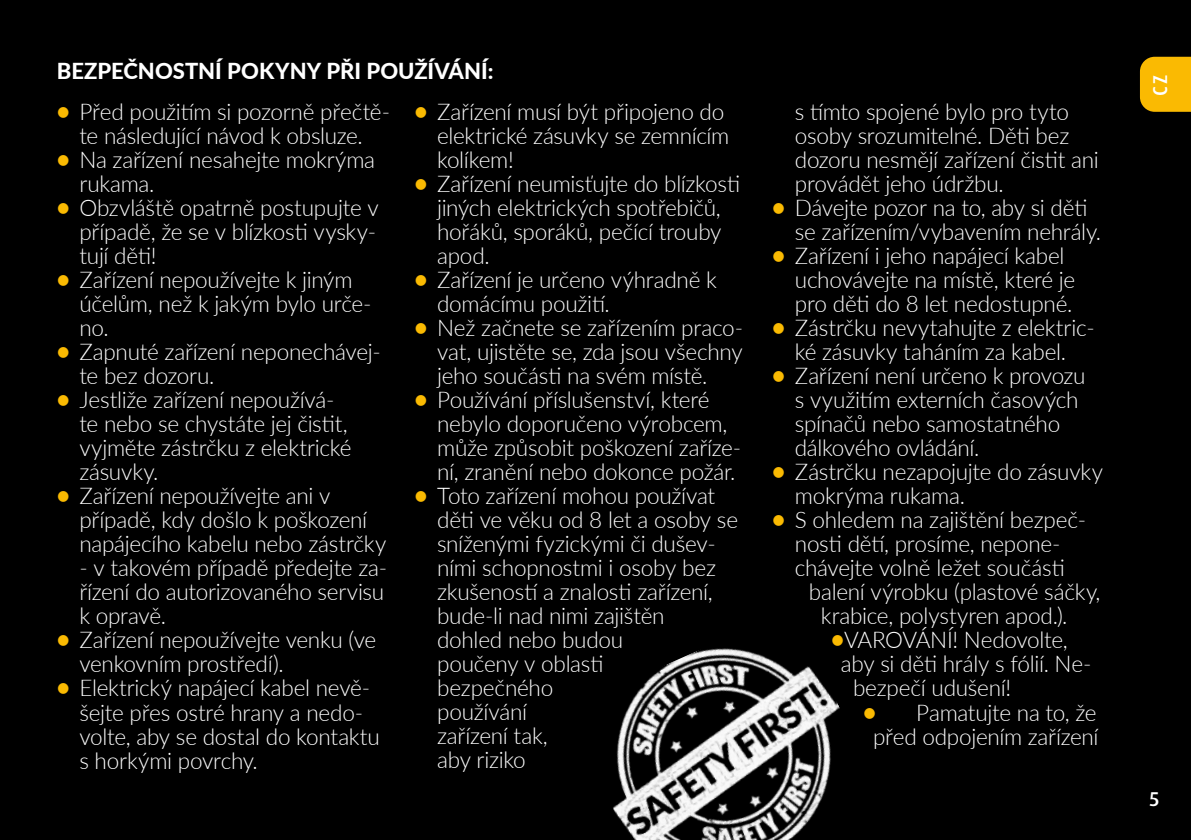
<style>
.page{position:relative;width:1191px;height:840px;background:#fff}
.page>*{position:absolute;margin:0;border:0;box-sizing:border-box;transform-origin:0 0}
.t1{font:300 23px/24px "Lato";letter-spacing:-.015em;color:#fff}
.t2{font:800 22px "Lato";color:#fff}
.t3{font:500 20px "Dax Pro";color:#fff}
.s1{font-weight:800;color:#faba02}
</style>
<div class="page">
<div style="left:0;top:0;width:1191px;height:839px;background:#000"></div>
<div style="left:1140px;top:57px;width:51px;height:55px;background:#faba02"></div>
<img style="left:613px;top:648px;width:227px;height:191px">
<p class="t2" style="left:57px;top:54px;width:438px">BEZPEČNOSTNÍ POKYNY PŘI POUŽÍVÁNÍ:</p>
<p class="t1" style="left:57px;top:99px;width:335px;text-align:center"><span class="s1">•</span> Před použitím si pozorně přečtě&shy;te následující návod k obsluze.</p>
<p class="t1" style="left:79px;top:147px;width:297px;text-indent:-23px"><span class="s1">•</span> Na zařízení nesahejte mokrýma rukama.</p>
<p class="t1" style="left:79px;top:195px;width:301px;text-align:justify;text-indent:-23px"><span class="s1">•</span> Obzvláště opatrně postupujte v případě, že se v blízkosti vysky&shy;tují děti!</p>
<p class="t1" style="left:79px;top:267px;width:294px;text-indent:-23px"><span class="s1">•</span> Zařízení nepoužívejte k jiným účelům, než k jakým bylo urče&shy;no.</p>
<p class="t1" style="left:79px;top:339px;width:303px;text-indent:-23px"><span class="s1">•</span> Zapnuté zařízení neponechávej&shy;te bez dozoru.</p>
<p class="t1" style="left:79px;top:387px;width:273px;text-indent:-23px"><span class="s1">•</span> Jestliže zařízení nepoužívá&shy;te nebo se chystáte jej čistit, vyjměte zástrčku z elektrické zásuvky.</p>
<p class="t1" style="left:79px;top:483px;width:308px;text-indent:-23px"><span class="s1">•</span> Zařízení nepoužívejte ani v případě, kdy došlo k poškození napájecího kabelu nebo zástrčky</p>
<p class="t1" style="left:79px;top:555px;width:309px">- v takovém případě předejte za&shy;řízení do autorizovaného servisu k opravě.</p>
<p class="t1" style="left:79px;top:627px;width:298px;text-indent:-23px"><span class="s1">•</span> Zařízení nepoužívejte venku (ve venkovním prostředí).</p>
<p class="t1" style="left:79px;top:675px;width:302px;text-indent:-23px"><span class="s1">•</span> Elektrický napájecí kabel nevě&shy;šejte přes ostré hrany a nedo&shy;volte, aby se dostal do kontaktu s horkými povrchy.</p>
<p class="t1" style="left:437px;top:99px;width:294px;text-indent:-23px"><span class="s1">•</span> Zařízení musí být připojeno do elektrické zásuvky se zemnícím kolíkem!</p>
<p class="t1" style="left:437px;top:171px;width:305px;text-indent:-23px"><span class="s1">•</span> Zařízení neumisťujte do blízkosti jiných elektrických spotřebičů, hořáků, sporáků, pečící trouby apod.</p>
<p class="t1" style="left:437px;top:267px;width:281px;text-indent:-23px"><span class="s1">•</span> Zařízení je určeno výhradně k domácímu použití.</p>
<p class="t1" style="left:437px;top:314px;width:307px;text-align:justify;text-indent:-23px"><span class="s1">•</span> Než začnete se zařízením praco&shy;vat, ujistěte se, zda jsou všechny jeho součásti na svém místě.</p>
<p class="t1" style="left:437px;top:387px;width:305px;text-indent:-23px"><span class="s1">•</span> Používání příslušenství, které nebylo doporučeno výrobcem, může způsobit poškození zaříze&shy;ní, zranění nebo dokonce požár.</p>
<p class="t1" style="left:437px;top:483px;width:302px;text-indent:-23px"><span class="s1">•</span> Toto zařízení mohou používat děti ve věku od 8 let a osoby se sníženými fyzickými či dušev&shy;ními schopnostmi i osoby bez zkušeností a znalosti zařízení, bude-li nad nimi zajištěn<br>dohled nebo budou<br>poučeny v oblasti<br>bezpečného<br>používání<br>zařízení tak,<br>aby riziko</p>
<p class="t1" style="left:795px;top:99px;width:305px">s tímto spojené bylo pro tyto osoby srozumitelné. Děti bez dozoru nesmějí zařízení čistit ani provádět jeho údržbu.</p>
<p class="t1" style="left:795px;top:194px;width:308px;text-indent:-23px"><span class="s1">•</span> Dávejte pozor na to, aby si děti se zařízením/vybavením nehrály.</p>
<p class="t1" style="left:795px;top:242px;width:282px;text-indent:-23px"><span class="s1">•</span> Zařízení i jeho napájecí kabel uchovávejte na místě, které je pro děti do 8 let nedostupné.</p>
<p class="t1" style="left:772px;top:314px;width:324px;text-align:center"><span class="s1">•</span> Zástrčku nevytahujte z elektric&shy;ké zásuvky taháním za kabel.</p>
<p class="t1" style="left:795px;top:363px;width:292px;text-indent:-23px"><span class="s1">•</span> Zařízení není určeno k provozu s využitím externích časových spínačů nebo samostatného dálkového ovládání.</p>
<p class="t1" style="left:795px;top:459px;width:310px;text-indent:-23px"><span class="s1">•</span> Zástrčku nezapojujte do zásuvky mokrýma rukama.</p>
<p class="t1" style="left:772px;top:507px;width:315px"><span class="s1">•</span> S ohledem na zajištění bezpeč-</p>
<p class="t1" style="left:795px;top:531px;width:267px">nosti dětí, prosíme, nepone-</p>
<p class="t1" style="left:795px;top:555px;width:271px">chávejte volně ležet součásti</p>
<p class="t1" style="left:809px;top:579px;width:293px">balení výrobku (plastové sáčky,</p>
<p class="t1" style="left:821px;top:603px;width:248px">krabice, polystyren apod.).</p>
<p class="t1" style="left:831px;top:627px;width:238px"><span class="s1">•</span>VAROVÁNÍ! Nedovolte,</p>
<p class="t1" style="left:841px;top:651px;width:252px">aby si děti hrály s fólií. Ne-</p>
<p class="t1" style="left:853px;top:675px;width:160px">bezpečí udušení!</p>
<p class="t1" style="left:863px;top:699px;width:237px;text-align:center"><span class="s1">•</span> Pamatujte na to, že před odpojením zařízení</p>
<p class="t3" style="left:1147px;top:96px;width:23px;rotate:-90deg">CZ</p>
<p class="t3" style="left:1149px;top:785px;width:11px">5</p>
</div>
